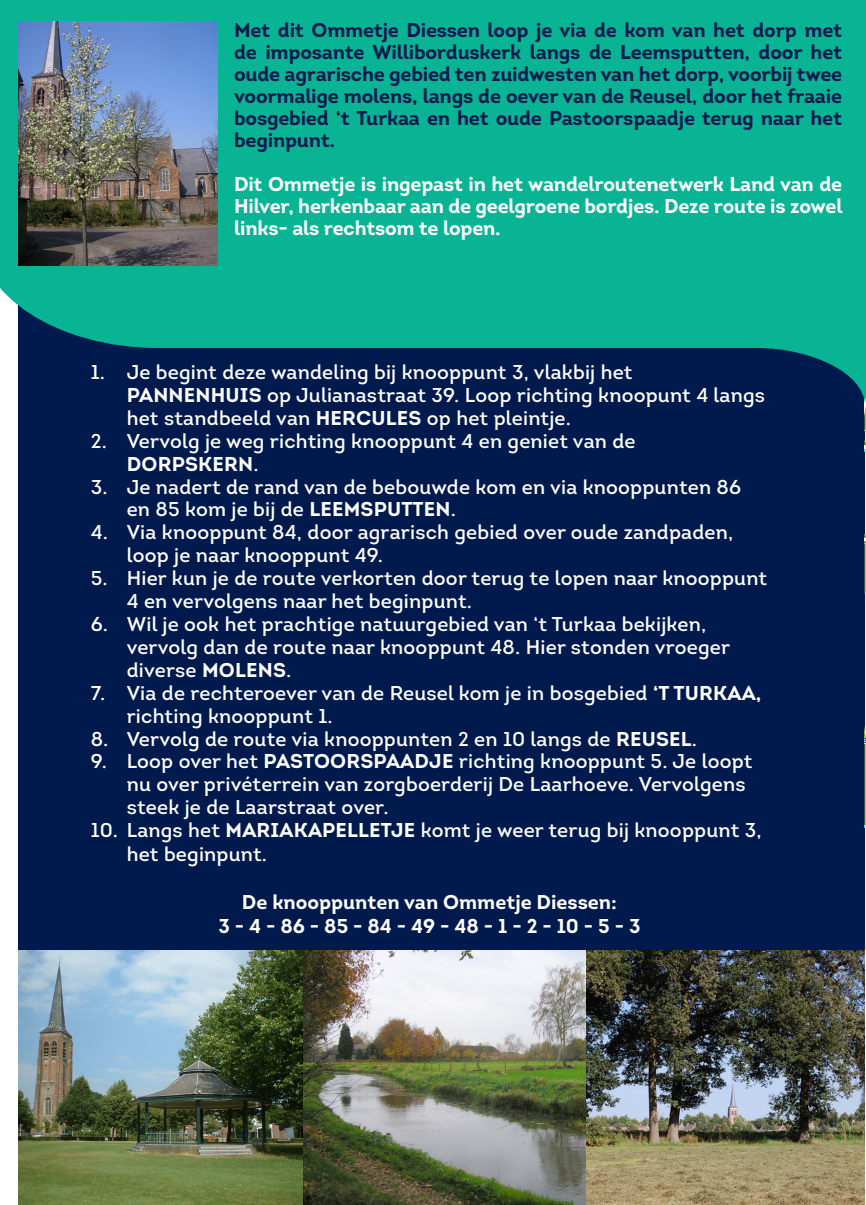
<style>
.page{position:relative;width:866px;height:1205px;background:#fff}
.page>*{position:absolute;margin:0;border:0;box-sizing:border-box;transform-origin:0 0}
.t1{font:600 20px/22.8px "Intro";letter-spacing:.01em;color:#fff}
.t2{font:700 20px/22px "Intro";letter-spacing:-.01em;color:#001a4d;text-align:justify}
.t3{font:700 20px/22px "Intro";letter-spacing:-.01em;color:#fff;text-align:justify}
.s1{font-family:"Intro Bold Caps";font-weight:400}
</style>
<div class="page">
<div style="left:19px;top:298px;width:847px;height:652px;background:#001a4d"></div>
<svg style="left:864px;top:405px;width:2px;height:545px"></svg>
<svg style="left:0;top:0;width:866px;height:405px;fill:#09b495"></svg>
<img style="left:19px;top:22px;width:198px;height:243px">
<img style="left:586px;top:950px;width:279px;height:254px">
<img style="left:19px;top:950px;width:567px;height:254px">
<p class="t2" style="left:234px;top:19px;width:609px">Met dit Ommetje Diessen loop je via de kom van het dorp met de imposante Williborduskerk langs de Leemsputten, door het oude agrarische gebied ten zuidwesten van het dorp, voorbij twee voormalige molens, langs de oever van de Reusel, door het fraaie bosgebied ‘t Turkaa en het oude Pastoorspaadje terug naar het beginpunt.</p>
<p class="t3" style="left:234px;top:173px;width:610px">Dit Ommetje is ingepast in het wandelroutenetwerk Land van de Hilver, herkenbaar aan de geelgroene bordjes. Deze route is zowel links- als rechtsom te lopen.</p>
<p class="t1" style="left:127px;top:360px;width:640px;text-indent:-36px">1. Je begint deze wandeling bij knooppunt 3, vlakbij het<br><span class="s1">PANNENHUIS</span> op Julianastraat 39. Loop richting knoopunt 4 langs het standbeeld van <span class="s1">HERCULES</span> op het pleintje.</p>
<p class="t1" style="left:127px;top:429px;width:510px;text-indent:-36px">2. Vervolg je weg richting knooppunt 4 en geniet van de<br><span class="s1">DORPSKERN</span>.</p>
<p class="t1" style="left:127px;top:475px;width:616px;text-indent:-36px">3. Je nadert de rand van de bebouwde kom en via knooppunten 86 en 85 kom je bij de <span class="s1">LEEMSPUTTEN</span>.</p>
<p class="t1" style="left:127px;top:521px;width:608px;text-indent:-36px">4. Via knooppunt 84, door agrarisch gebied over oude zandpaden, loop je naar knooppunt 49.</p>
<p class="t1" style="left:127px;top:566px;width:642px;text-indent:-36px">5. Hier kun je de route verkorten door terug te lopen naar knooppunt<br>4 en vervolgens naar het beginpunt.</p>
<p class="t1" style="left:127px;top:612px;width:605px;text-indent:-36px">6. Wil je ook het prachtige natuurgebied van ‘t Turkaa bekijken, vervolg dan de route naar knooppunt 48. Hier stonden vroeger diverse <span class="s1">MOLENS</span>.</p>
<p class="t1" style="left:127px;top:681px;width:636px;text-indent:-36px">7. Via de rechteroever van de Reusel kom je in bosgebied <span class="s1">‘T TURKAA, </span>richting knooppunt 1.</p>
<p class="t1" style="left:91px;top:727px;width:608px">8. Vervolg de route via knooppunten 2 en 10 langs de <span class="s1">REUSEL</span>.</p>
<p class="t1" style="left:127px;top:750px;width:627px;text-indent:-36px">9. Loop over het <span class="s1">PASTOORSPAADJE</span> richting knooppunt 5. Je loopt nu over privéterrein van zorgboerderij De Laarhoeve. Vervolgens steek je de Laarstraat over.</p>
<p class="t1" style="left:127px;top:818px;width:636px;line-height:24px;text-indent:-36px">10. Langs het <span class="s1">MARIAKAPELLETJE</span> komt je weer terug bij knooppunt 3, het beginpunt.</p>
<p class="t3" style="left:242px;top:891px;width:376px">De knooppunten van Ommetje Diessen:</p>
<p class="t3" style="left:218px;top:915px;width:424px">3 - 4 - 86 - 85 - 84 - 49 - 48 - 1 - 2 - 10 - 5 - 3</p>
</div>
